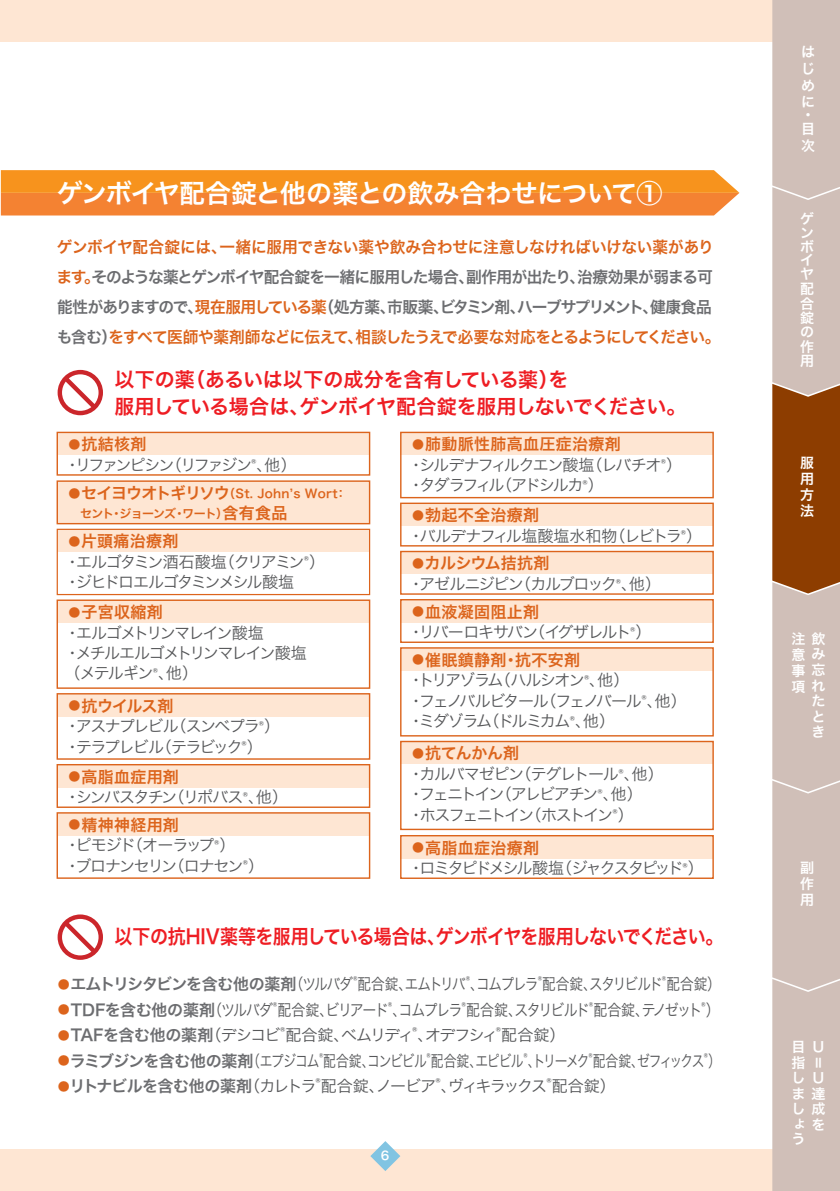
<style>
.page{position:relative;width:840px;height:1191px;background:#fff}
.page>*{position:absolute;margin:0;border:0;box-sizing:border-box;transform-origin:0 0}
.t1{font:26px "Hira Kaku Pro W6";letter-spacing:-.03em;color:#fff}
.t2{font:20px/26px "Hira Kaku Std N W6";letter-spacing:-.035em;color:#ee1d23}
.t3{font:20px "Hira Kaku Std N W6";letter-spacing:-.035em;color:#ee1d23;scale:.9 1}
.t4{font:16px/20.4px "Hira Kaku Std N W3";letter-spacing:-.1em;color:#57585a}
.t5{font:16px/30px "Hira Kaku Std N W6";letter-spacing:-.025em;color:#dc641c}
.t6{font:16px "Hira Kaku Std N W3";letter-spacing:-.1em;color:#57585a;scale:.8 1}
.t7{font:16px "Hira Kaku Std N W3";letter-spacing:-.1em;color:#57585a;scale:.87 1}
.t8{font:16px "Hira Kaku Std N W3";letter-spacing:-.075em;color:#57585a;scale:.85 1}
.t9{font:16px "Hira Kaku Std N W6";letter-spacing:.02em;color:#dc641c}
.t10{font:16px "Hira Kaku Std N W3";letter-spacing:-.08em;color:#57585a}
.t11{font:16px "Hira Kaku Std N W3";letter-spacing:-.075em;color:#57585a}
.t12{font:16px "Hira Kaku Std N W3";letter-spacing:-.135em;color:#57585a}
.t13{font:16px "Hira Kaku Std N W3";letter-spacing:-.045em;color:#57585a}
.t14{font:16px "Hira Kaku Std N W3";letter-spacing:-.145em;color:#57585a}
.t15{font:14px/14.2px "Hira Kaku Std N W6";color:#fff;text-align:justify}
.t16{font:12px/20.4px "Hira Kaku Std N W6";letter-spacing:.02em;color:#dc641c}
.t17{font:12px "Hira Kaku Pro N W6";color:#fff}
.t18{font:9.4px "Hira Kaku Std N W3";color:#57585a}
.t19{font:9.4px "Hira Kaku Std N W3";color:#57585a;scale:.87 1}
.t20{font:9.4px "Hira Kaku Std N W3";color:#57585a;scale:.8 1}
.t21{font:9.4px "Hira Kaku Std N W3";color:#57585a;scale:.85 1}
.s1{color:#6c6d70}
.s2{font-size:12px}
.s3{font-size:16px}
.s4{font-family:"Hira Kaku Std N W6";font-size:12px;color:#dc641c}
.s5{font-family:"Hira Kaku Std N W6";color:#6c6d70}
</style>
<div class="page">
<div style="left:0;top:0;width:772px;height:42px;background:#fee6d3"></div>
<div style="left:0;top:1149px;width:772px;height:42px;background:#fee6d3"></div>
<svg style="left:772px;top:0;width:67px;height:1191px;background:#c5aa9a"></svg>
<svg style="left:370px;top:1141px;width:30px;height:30px"></svg>
<svg style="left:1px;top:170px;width:738px;height:45px;background:#f58d2c"></svg>
<svg style="left:58px;top:370px;width:45px;height:45px"></svg>
<svg style="left:58px;top:914px;width:45px;height:45px"></svg>
<div style="left:57px;top:432px;width:312px;height:23px;background:#fee6d3"></div>
<div style="left:57px;top:432px;width:313px;height:43px;border:1px solid #dc641c"></div>
<div style="left:400px;top:503px;width:312px;height:23px;background:#fee6d3"></div>
<div style="left:400px;top:502px;width:313px;height:44px;border:1px solid #dc641c"></div>
<div style="left:400px;top:551px;width:312px;height:23px;background:#fee6d3"></div>
<div style="left:400px;top:551px;width:313px;height:44px;border:1px solid #dc641c"></div>
<div style="left:400px;top:599px;width:312px;height:23px;background:#fee6d3"></div>
<div style="left:400px;top:599px;width:313px;height:44px;border:1px solid #dc641c"></div>
<div style="left:400px;top:835px;width:312px;height:23px;background:#fee6d3"></div>
<div style="left:400px;top:835px;width:313px;height:44px;border:1px solid #dc641c"></div>
<div style="left:400px;top:648px;width:312px;height:22px;background:#fee6d3"></div>
<div style="left:400px;top:647px;width:313px;height:89px;border:1px solid #dc641c"></div>
<div style="left:400px;top:741px;width:312px;height:23px;background:#fee6d3"></div>
<div style="left:400px;top:741px;width:313px;height:89px;border:1px solid #dc641c"></div>
<div style="left:57px;top:813px;width:312px;height:22px;background:#fee6d3"></div>
<div style="left:57px;top:812px;width:313px;height:67px;border:1px solid #dc641c"></div>
<div style="left:400px;top:432px;width:312px;height:23px;background:#fee6d3"></div>
<div style="left:400px;top:432px;width:313px;height:66px;border:1px solid #dc641c"></div>
<div style="left:57px;top:764px;width:312px;height:23px;background:#fee6d3"></div>
<div style="left:57px;top:764px;width:313px;height:44px;border:1px solid #dc641c"></div>
<div style="left:57px;top:529px;width:312px;height:23px;background:#fee6d3"></div>
<div style="left:57px;top:529px;width:313px;height:66px;border:1px solid #dc641c"></div>
<div style="left:57px;top:694px;width:312px;height:22px;background:#fee6d3"></div>
<div style="left:57px;top:693px;width:313px;height:66px;border:1px solid #dc641c"></div>
<div style="left:57px;top:600px;width:312px;height:23px;background:#fee6d3"></div>
<div style="left:57px;top:599px;width:313px;height:90px;border:1px solid #dc641c"></div>
<div style="left:57px;top:481px;width:312px;height:42px;background:#fee6d3"></div>
<div style="left:57px;top:480px;width:313px;height:44px;border:1px solid #dc641c"></div>
<h1 class="t1" style="left:57px;top:169px;width:607px">ゲンボイヤ配合錠と他の薬との飲み合わせについて①</h1>
<p class="t5" style="left:57px;top:232px;width:665px">ゲンボイヤ配合錠には、一緒に服用できない薬や飲み合わせに注意しなければいけない薬があります。<span class="s1">そのような薬とゲンボイヤ配合錠を一緒に服用した場合、副作用が出たり、治療効果が弱まる可能性がありますので、</span>現在服用している薬<span class="s1">（処方薬、市販薬、ビタミン剤、ハーブサプリメント、健康食品も含む）</span>をすべて医師や薬剤師などに伝えて、相談したうえで必要な対応をとるようにしてください。</p>
<p class="t2" style="left:114px;top:367px;width:573px">以下の薬（あるいは以下の成分を含有している薬）を<br>服用している場合は、ゲンボイヤ配合錠を服用しないでください。</p>
<p class="t5" style="left:68px;top:430px;width:80px"><span class="s2">●</span>抗結核剤</p>
<p class="t14" style="left:65px;top:453px;width:233px">・リファンピシン（リファジン<sup>®</sup>、他）</p>
<p class="t16" style="left:80px;top:483px;width:268px;text-indent:-12px">●<span class="s3">セイヨウオトギリソウ</span>（St. Johnʼs Wort：セント・ジョーンズ・ワート）<span class="s3">含有食品</span></p>
<p class="t5" style="left:68px;top:526px;width:111px"><span class="s2">●</span>片頭痛治療剤</p>
<p class="t4" style="left:65px;top:551px;width:262px">・エルゴタミン酒石酸塩（クリアミン<sup>®</sup>）・ジヒドロエルゴタミンメシル酸塩</p>
<p class="t5" style="left:68px;top:597px;width:96px"><span class="s2">●</span>子宮収縮剤</p>
<p class="t4" style="left:65px;top:622px;width:244px">・エルゴメトリンマレイン酸塩<br>・メチルエルゴメトリンマレイン酸塩（メテルギン<sup>®</sup>、他）</p>
<p class="t5" style="left:68px;top:691px;width:106px"><span class="s2">●</span>抗ウイルス剤</p>
<p class="t4" style="left:65px;top:715px;width:217px">・アスナプレビル（スンベプラ<sup>®</sup>）・テラプレビル（テラビック<sup>®</sup>）</p>
<p class="t5" style="left:68px;top:762px;width:112px"><span class="s2">●</span>高脂血症用剤</p>
<p class="t4" style="left:65px;top:786px;width:225px">・シンバスタチン（リポバス<sup>®</sup>、他）</p>
<p class="t5" style="left:68px;top:810px;width:112px"><span class="s2">●</span>精神神経用剤</p>
<p class="t4" style="left:65px;top:835px;width:201px">・ピモジド（オーラップ<sup>®</sup>）<br>・ブロナンセリン（ロナセン<sup>®</sup>）</p>
<p class="t9" style="left:412px;top:432px;width:210px"><span class="s2">●</span>肺動脈性肺高血圧症治療剤</p>
<p class="t4" style="left:408px;top:454px;width:275px">・シルデナフィルクエン酸塩（レバチオ<sup>®</sup>）・タダラフィル（アドシルカ<sup>®</sup>）</p>
<p class="t9" style="left:412px;top:503px;width:128px"><span class="s2">●</span>勃起不全治療剤</p>
<p class="t13" style="left:408px;top:523px;width:295px">・バルデナフィル塩酸塩水和物（レビトラ<sup>®</sup>）</p>
<p class="t5" style="left:412px;top:549px;width:139px"><span class="s2">●</span>カルシウム拮抗剤</p>
<p class="t10" style="left:408px;top:572px;width:254px">・アゼルニジピン（カルブロック<sup>®</sup>、他）</p>
<p class="t9" style="left:412px;top:599px;width:128px"><span class="s2">●</span>血液凝固阻止剤</p>
<p class="t10" style="left:408px;top:620px;width:244px">・リバーロキサバン（イグザレルト<sup>®</sup>）</p>
<p class="t9" style="left:412px;top:647px;width:169px"><span class="s2">●</span>催眠鎮静剤・抗不安剤</p>
<p class="t4" style="left:408px;top:670px;width:280px">・トリアゾラム（ハルシオン<sup>®</sup>、他）<br>・フェノバルビタール（フェノバール<sup>®</sup>、他）・ミダゾラム（ドルミカム<sup>®</sup>、他）</p>
<p class="t5" style="left:412px;top:739px;width:109px"><span class="s2">●</span>抗てんかん剤</p>
<p class="t4" style="left:408px;top:763px;width:257px">・カルバマゼピン（テグレトール<sup>®</sup>、他）・フェニトイン（アレビアチン<sup>®</sup>、他）<br>・ホスフェニトイン（ホストイン<sup>®</sup>）</p>
<p class="t9" style="left:412px;top:835px;width:128px"><span class="s2">●</span>高脂血症治療剤</p>
<p class="t12" style="left:408px;top:856px;width:297px">・ロミタピドメシル酸塩（ジャクスタピッド<sup>®</sup>）</p>
<p class="t3" style="left:114px;top:921px;width:678px">以下の抗HIV薬等を服用している場合は、ゲンボイヤを服用しないでください。</p>
<p class="t21" style="left:353px;top:971px;width:7px">®</p>
<p class="t21" style="left:465px;top:971px;width:7px">®</p>
<p class="t21" style="left:537px;top:971px;width:7px">®</p>
<p class="t21" style="left:661px;top:971px;width:7px">®</p>
<p class="t7" style="left:58px;top:997px;width:762px"><span class="s4">●</span><span class="s5">TDFを含む他の薬剤</span>（ツルバダ配合錠、ビリアード、コムプレラ配合錠、スタリビルド配合錠、テノゼット）</p>
<p class="t8" style="left:58px;top:972px;width:781px"><span class="s4">●</span><span class="s5">エムトリシタビンを含む他の薬剤</span>（ツルバダ配合錠、エムトリバ、コムプレラ配合錠、スタリビルド配合錠）</p>
<p class="t19" style="left:273px;top:997px;width:7px">®</p>
<p class="t19" style="left:388px;top:997px;width:7px">®</p>
<p class="t19" style="left:461px;top:997px;width:7px">®</p>
<p class="t19" style="left:588px;top:997px;width:7px">®</p>
<p class="t19" style="left:700px;top:997px;width:7px">®</p>
<p class="t11" style="left:58px;top:1023px;width:509px"><span class="s4">●</span><span class="s5">TAFを含む他の薬剤</span>（デシコビ配合錠、ベムリディ、オデフシィ配合錠）</p>
<p class="t18" style="left:280px;top:1022px;width:7px">®</p>
<p class="t18" style="left:412px;top:1022px;width:7px">®</p>
<p class="t18" style="left:495px;top:1022px;width:7px">®</p>
<p class="t6" style="left:58px;top:1048px;width:830px"><span class="s4">●</span><span class="s5">ラミブジンを含む他の薬剤</span>（エプジコム配合錠、コンビビル配合錠、エピビル、トリーメク配合錠、ゼフィックス）</p>
<p class="t20" style="left:319px;top:1048px;width:7px">®</p>
<p class="t20" style="left:426px;top:1048px;width:7px">®</p>
<p class="t20" style="left:523px;top:1048px;width:7px">®</p>
<p class="t20" style="left:588px;top:1048px;width:7px">®</p>
<p class="t20" style="left:703px;top:1048px;width:7px">®</p>
<p class="t4" style="left:58px;top:1076px;width:559px"><span class="s4">●</span><span class="s5">リトナビルを含む他の薬剤</span>（カレトラ配合錠、ノービア、ヴィキラックス配合錠）</p>
<p class="t18" style="left:315px;top:1073px;width:7px">®</p>
<p class="t18" style="left:435px;top:1073px;width:7px">®</p>
<p class="t18" style="left:546px;top:1073px;width:7px">®</p>
<p class="t17" style="left:380px;top:1145px;width:10px">6</p>
<p class="t15" style="left:800px;top:44px;width:15px;line-height:16.6px">はじめに</p>
<p class="t15" style="left:800px;top:109px;width:13px;line-height:13.6px">・目</p>
<p class="t15" style="left:800px;top:139px;width:15px">次</p>
<p class="t15" style="left:799px;top:212px;width:15px">ゲンボイヤ配合錠の作用</p>
<p class="t15" style="left:799px;top:455px;width:15px;line-height:16px">服用方法</p>
<p class="t15" style="left:791px;top:631px;width:35px;line-height:15.8px;text-align:left">注<br>意<br>事<br>項れ</p>
<p class="t15" style="left:811px;top:631px;width:15px;line-height:15.6px">飲み忘</p>
<p class="t15" style="left:811px;top:693px;width:14px;line-height:15.6px">たとき</p>
<p class="t15" style="left:799px;top:860px;width:15px;line-height:16px">副作用</p>
<p class="t15" style="left:791px;top:1040px;width:15px;line-height:15.2px">目指しましょう</p>
<p class="t15" style="left:811px;top:1039px;width:15px;line-height:15.6px;text-align:left">Ｕ＝<br>Ｕ達成を</p>
</div>
